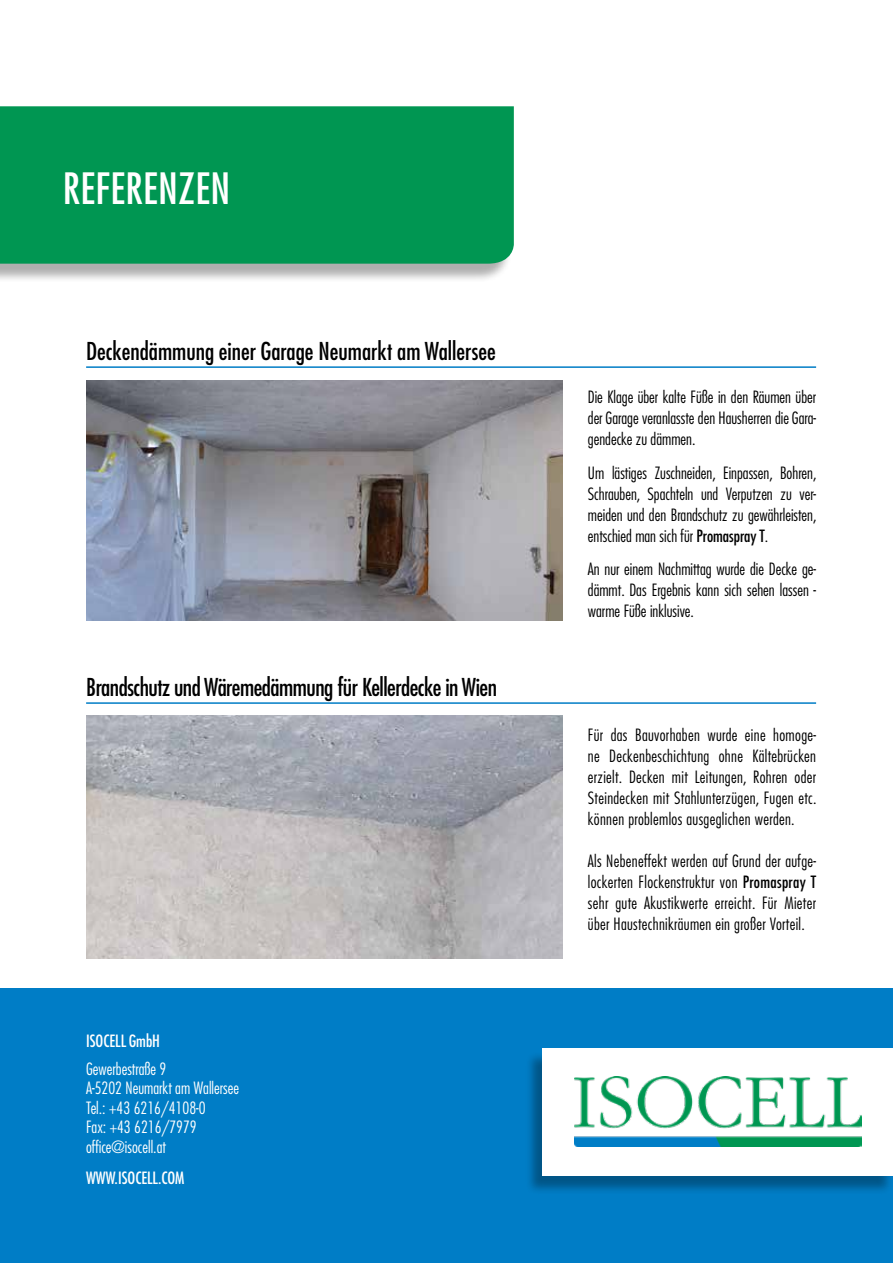
<style>
.page{position:relative;width:893px;height:1263px;background:#fff}
.page>*{position:absolute;margin:0;border:0;box-sizing:border-box;transform-origin:0 0}
.t1{font:500 condensed 42px "Futura LT Pro";letter-spacing:.01em;color:#fff}
.t2{font:500 condensed 24px "Futura LT Pro";letter-spacing:-.02em;color:#000}
.t3{font:500 condensed 24px "Futura LT Pro";color:#000}
.t4{font:300 condensed 16.5px/21px "Futura LT Pro";color:#000;text-align:justify}
.t5{font:300 condensed 16.5px/19.5px "Futura LT Pro";color:#fff}
.t6{font:500 condensed 16.5px "Futura LT Pro";color:#fff}
.s1{font-weight:500}
</style>
<div class="page">
<div style="left:0;top:109px;width:512px;height:174px;background:#000;opacity:.32"></div>
<div style="left:0;top:106px;width:514px;height:158px;background:#009652"></div>
<div style="left:0;top:989px;width:893px;height:274px;background:#007dc6"></div>
<div style="left:525px;top:1051px;width:368px;height:144px;background:#000;opacity:.32"></div>
<div style="left:543px;top:1048px;width:350px;height:128px;background:#fff"></div>
<img style="left:574px;top:1076px;width:287px;height:70px">
<hr style="left:86px;top:366px;width:730px;height:2px;background:#007dc6">
<hr style="left:86px;top:702px;width:730px;height:2px;background:#007dc6">
<img style="left:86px;top:381px;width:477px;height:240px">
<img style="left:86px;top:716px;width:477px;height:242px">
<h1 class="t1" style="left:63px;top:160px;width:169px">REFERENZEN</h1>
<h2 class="t3" style="left:86px;top:335px;width:411px">Deckendämmung einer Garage Neumarkt am Wallersee</h2>
<h2 class="t2" style="left:86px;top:670px;width:412px">Brandschutz und Wäremedämmung für Kellerdecke in Wien</h2>
<p class="t6" style="left:86px;top:1029px;width:75px">ISOCELL GmbH</p>
<p class="t5" style="left:86px;top:1059px;width:154px">Gewerbestraße 9<br>A-5202 Neumarkt am Wallersee<br>Tel.: +43 6216/4108-0<br>Fax: +43 6216/7979 office@isocell.at</p>
<p class="t6" style="left:86px;top:1166px;width:100px">WWW.ISOCELL.COM</p>
<p class="t4" style="left:588px;top:386px;width:230px">Die Klage über kalte Füße in den Räumen über der Garage veranlasste den Hausherren die Gara&shy;gendecke zu dämmen.</p>
<p class="t4" style="left:588px;top:462px;width:230px">Um lästiges Zuschneiden, Einpassen, Bohren, Schrauben, Spachteln und Verputzen zu ver&shy;meiden und den Brandschutz zu gewährleisten, entschied man sich für <span class="s1">Promaspray T</span>.</p>
<p class="t4" style="left:588px;top:559px;width:230px">An nur einem Nachmittag wurde die Decke ge&shy;dämmt. Das Ergebnis kann sich sehen lassen - warme Füße inklusive.</p>
<p class="t4" style="left:588px;top:724px;width:230px">Für das Bauvorhaben wurde eine homoge&shy;ne Deckenbeschichtung ohne Kältebrücken erzielt. Decken mit Leitungen, Rohren oder Steindecken mit Stahlunterzügen, Fugen etc. können problemlos ausgeglichen werden.</p>
<p class="t4" style="left:588px;top:850px;width:230px">Als Nebeneffekt werden auf Grund der aufge&shy;lockerten Flockenstruktur von <span class="s1">Promaspray T </span>sehr gute Akustikwerte erreicht. Für Mieter über Haustechnikräumen ein großer Vorteil.</p>
</div>
